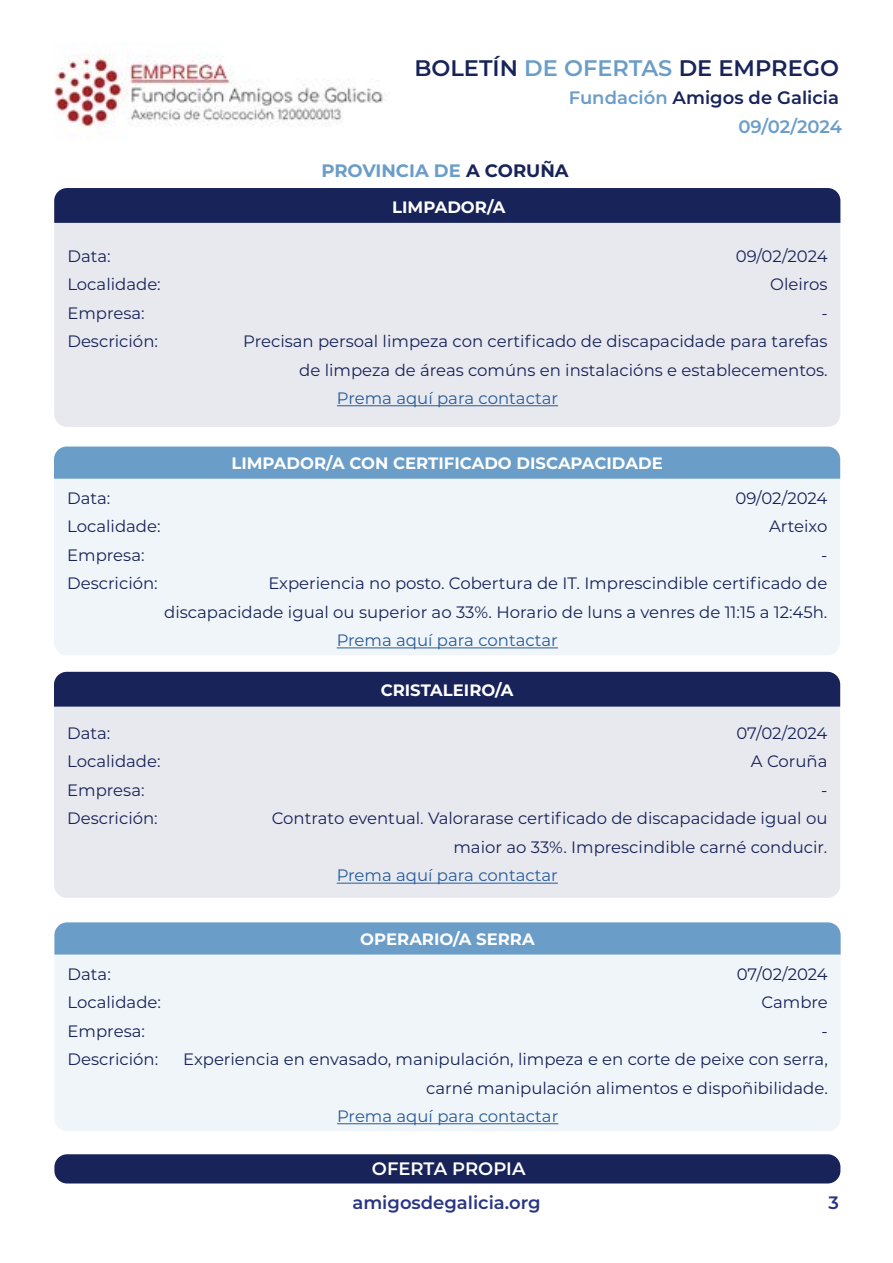
<style>
.page{position:relative;width:893px;height:1263px;background:#fff}
.page>*{position:absolute;margin:0;border:0;box-sizing:border-box;transform-origin:0 0}
.t1{font:600 22.5px "Montserrat";color:#172359}
.t2{font:600 18px/29.5px "Montserrat";color:#6a9dc8;text-align:right}
.t3{font:600 18px "Montserrat";color:#283583}
.t4{font:700 18px "Montserrat";color:#6a9dc8}
.t5{font:600 18px "Montserrat";color:#fff}
.t6{font:16.5px/28.5px "Montserrat";color:#172359;text-align:right}
.t7{font:16.5px "Montserrat";color:#275b9b}
.t8{font:700 16.5px "Montserrat";color:#fff}
.s1{color:#6a9dc8}
.s2{color:#172359}
</style>
<div class="page">
<img style="left:54px;top:54px;width:333px;height:83px">
<div style="left:54px;top:1154px;width:786px;height:29px;background:#172359;border-radius:13px"></div>
<div style="left:54px;top:223px;width:786px;height:204px;background:#e8e9ee"></div>
<div style="left:54px;top:479px;width:786px;height:176px;background:#f0f5f9"></div>
<div style="left:54px;top:707px;width:786px;height:191px;background:#e8e9ee"></div>
<div style="left:54px;top:188px;width:786px;height:35px;background:#172359"></div>
<div style="left:54px;top:446px;width:786px;height:33px;background:#6a9dc8"></div>
<div style="left:54px;top:672px;width:786px;height:35px;background:#172359"></div>
<hr style="left:337px;top:405px;width:221px;height:1px;background:#275b9b">
<hr style="left:337px;top:647px;width:221px;height:1px;background:#275b9b">
<hr style="left:337px;top:883px;width:221px;height:1px;background:#275b9b">
<div style="left:54px;top:954px;width:787px;height:177px;background:#f0f5f9"></div>
<div style="left:54px;top:922px;width:787px;height:32px;background:#6a9dc8"></div>
<hr style="left:337px;top:1123px;width:221px;height:1px;background:#275b9b">
<h1 class="t1" style="left:414px;top:52px;width:426px">BOLETÍN <span class="s1">DE OFERTAS</span> DE EMPREGO</h1>
<p class="t2" style="left:569px;top:82px;width:275px">Fundación <span class="s2">Amigos de Galicia<br></span>09/02/2024</p>
<p class="t4" style="left:321px;top:158px;width:249px">PROVINCIA DE <span class="s2">A CORUÑA</span></p>
<p class="t8" style="left:392px;top:196px;width:115px">LIMPADOR/A</p>
<p class="t6" style="left:67px;top:241px;width:45px">Data:</p>
<p class="t6" style="left:736px;top:241px;width:93px">09/02/2024</p>
<p class="t6" style="left:67px;top:269px;width:95px">Localidade:</p>
<p class="t6" style="left:770px;top:269px;width:59px">Oleiros</p>
<p class="t6" style="left:67px;top:298px;width:79px">Empresa:</p>
<p class="t6" style="left:821px;top:298px;width:8px">-</p>
<p class="t6" style="left:67px;top:326px;width:92px">Descrición:</p>
<p class="t6" style="left:243px;top:326px;width:586px">Precisan persoal limpeza con certificado de discapacidade para tarefas de limpeza de áreas comúns en instalacións e establecementos.</p>
<p class="t7" style="left:337px;top:387px;width:223px">Prema aquí para contactar</p>
<p class="t8" style="left:231px;top:452px;width:433px">LIMPADOR/A CON CERTIFICADO DISCAPACIDADE</p>
<p class="t6" style="left:67px;top:483px;width:45px">Data:</p>
<p class="t6" style="left:736px;top:483px;width:93px">09/02/2024</p>
<p class="t6" style="left:67px;top:511px;width:95px">Localidade:</p>
<p class="t6" style="left:769px;top:511px;width:60px">Arteixo</p>
<p class="t6" style="left:67px;top:540px;width:79px">Empresa:</p>
<p class="t6" style="left:821px;top:540px;width:8px">-</p>
<p class="t6" style="left:67px;top:568px;width:92px">Descrición:</p>
<p class="t6" style="left:164px;top:568px;width:665px">Experiencia no posto. Cobertura de IT. Imprescindible certificado de discapacidade igual ou superior ao 33%. Horario de luns a venres de 11:15 a 12:45h.</p>
<p class="t7" style="left:337px;top:629px;width:223px">Prema aquí para contactar</p>
<p class="t8" style="left:381px;top:678px;width:134px">CRISTALEIRO/A</p>
<p class="t6" style="left:67px;top:718px;width:45px">Data:</p>
<p class="t6" style="left:736px;top:718px;width:93px">07/02/2024</p>
<p class="t6" style="left:67px;top:747px;width:95px">Localidade:</p>
<p class="t6" style="left:751px;top:747px;width:78px">A Coruña</p>
<p class="t6" style="left:67px;top:775px;width:79px">Empresa:</p>
<p class="t6" style="left:821px;top:775px;width:8px">-</p>
<p class="t6" style="left:67px;top:804px;width:92px">Descrición:</p>
<p class="t6" style="left:272px;top:804px;width:557px">Contrato eventual. Valorarase certificado de discapacidade igual ou maior ao 33%. Imprescindible carné conducir.</p>
<p class="t7" style="left:337px;top:864px;width:223px">Prema aquí para contactar</p>
<p class="t8" style="left:360px;top:927px;width:176px">OPERARIO/A SERRA</p>
<p class="t6" style="left:68px;top:959px;width:45px">Data:</p>
<p class="t6" style="left:737px;top:959px;width:93px">07/02/2024</p>
<p class="t6" style="left:68px;top:987px;width:95px">Localidade:</p>
<p class="t6" style="left:761px;top:987px;width:68px">Cambre</p>
<p class="t6" style="left:68px;top:1016px;width:79px">Empresa:</p>
<p class="t6" style="left:822px;top:1016px;width:8px">-</p>
<p class="t6" style="left:68px;top:1044px;width:92px">Descrición:</p>
<p class="t6" style="left:183px;top:1044px;width:646px">Experiencia en envasado, manipulación, limpeza e en corte de peixe con serra, carné manipulación alimentos e dispoñibilidade.</p>
<p class="t7" style="left:337px;top:1105px;width:223px">Prema aquí para contactar</p>
<p class="t5" style="left:372px;top:1156px;width:155px">OFERTA PROPIA</p>
<p class="t3" style="left:352px;top:1190px;width:190px">amigosdegalicia.org</p>
<p class="t3" style="left:828px;top:1190px;width:12px">3</p>
</div>
